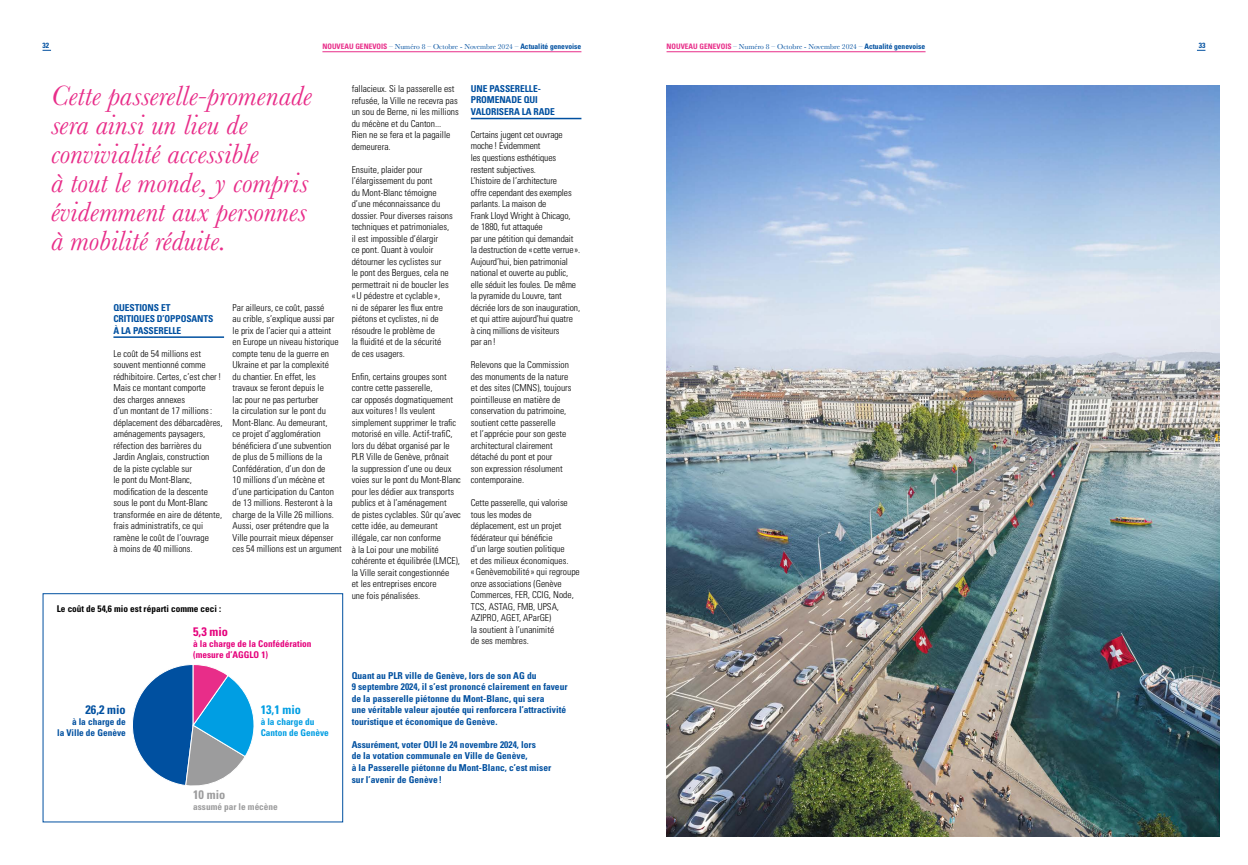
<style>
.page{position:relative;width:1248px;height:865px;background:#fff}
.page>*{position:absolute;margin:0;border:0;box-sizing:border-box;transform-origin:0 0}
.t1{font:italic 29px/29px "Baskerville";letter-spacing:.005em;color:#e82d89}
.t2{font:700 condensed 12.3px "Univers LT Std";color:#009ee3}
.t3{font:700 condensed 12.3px "Univers LT Std";color:#0050a0}
.t4{font:700 condensed 12.3px "Univers LT Std";color:#e5007c}
.t5{font:700 condensed 12.3px "Univers LT Std";color:#9c9c9d}
.t6{font:300 condensed 9.5px/11.5px "Univers LT Std";color:#000}
.t7{font:700 condensed 9.5px/11.5px "Univers LT Std";color:#0050a0}
.t8{font:700 condensed 9.3px/11.2px "Univers LT Std";color:#e5007c}
.t9{font:700 condensed 9.3px "Univers LT Std";color:#000}
.t10{font:700 condensed 9.3px/11.2px "Univers LT Std";color:#0050a0;text-align:right}
.t11{font:700 condensed 9.3px/11.2px "Univers LT Std";color:#009ee3}
.t12{font:700 condensed 9.3px "Univers LT Std";color:#9c9c9d}
.t13{font:7.5px "Baskerville";color:#0050a0}
.t14{font:700 condensed 7.5px "Univers LT Std";color:#0050a0}
.s1{font-family:"Univers LT Std";font-weight:700;font-stretch:condensed;color:#e82d89}
.s2{font-family:"Univers LT Std";font-weight:700;font-stretch:condensed}
</style>
<div class="page">
<hr style="left:666px;top:51px;width:259px;height:1px;background:#e82d89">
<hr style="left:322px;top:51px;width:259px;height:1px;background:#e82d89">
<hr style="left:113px;top:336px;width:111px;height:2px;background:#0050a0">
<hr style="left:471px;top:118px;width:110px;height:1px;background:#0050a0">
<img style="left:666px;top:85px;width:553px;height:751px">
<svg style="left:132px;top:664px;width:122px;height:122px"></svg>
<div style="left:43px;top:593px;width:300px;height:229px;border:1px solid #0050a0"></div>
<p class="t14" style="left:43px;top:41px;width:8px">32</p>
<p class="t13" style="left:322px;top:42px;width:260px"><span class="s1">NOUVEAU GENEVOIS</span> – Numéro 8 – Octobre - Novembre 2024 – <span class="s2">Actualité genevoise</span></p>
<p class="t13" style="left:666px;top:42px;width:260px"><span class="s1">NOUVEAU GENEVOIS</span> – Numéro 8 – Octobre - Novembre 2024 – <span class="s2">Actualité genevoise</span></p>
<p class="t14" style="left:1198px;top:41px;width:8px">33</p>
<h1 class="t1" style="left:51px;top:81px;width:262px">Cette passerelle-promenade sera ainsi un lieu de convivialité accessible<br>à tout le monde, y compris évidemment aux personnes à mobilité réduite.</h1>
<p class="t7" style="left:113px;top:301px;width:101px">QUESTIONS ET<br>CRITIQUES D’OPPOSANTS<br>À LA PASSERELLE</p>
<p class="t6" style="left:113px;top:347px;width:111px">Le coût de 54 millions est souvent mentionné comme rédhibitoire. Certes, c’est cher!<br>Mais ce montant comporte<br>des charges annexes<br>d’un montant de 17 millions: déplacement des débarcadères, aménagements paysagers, réfection des barrières du<br>Jardin Anglais, construction<br>de la piste cyclable sur<br>le pont du Mont-Blanc, modification de la descente sous le pont du Mont-Blanc transformée en aire de détente, frais administratifs, ce qui ramène le coût de l’ouvrage<br>à moins de 40 millions.</p>
<p class="t6" style="left:232px;top:301px;width:111px">Par ailleurs, ce coût, passé<br>au crible, s’explique aussi par le prix de l’acier qui a atteint en Europe un niveau historique compte tenu de la guerre en<br>Ukraine et par la complexité<br>du chantier. En effet, les travaux se feront depuis le<br>lac pour ne pas perturber<br>la circulation sur le pont du<br>Mont-Blanc. Au demeurant,<br>ce projet d’agglomération bénéficiera d’une subvention de plus de 5 millions de la<br>Confédération, d’un don de<br>10 millions d’un mécène et d’une participation du Canton de 13 millions. Resteront à la charge de la Ville 26 millions.<br>Aussi, oser prétendre que la<br>Ville pourrait mieux dépenser ces 54 millions est un argument</p>
<p class="t9" style="left:57px;top:603px;width:166px">Le coût de 54,6 mio est réparti comme ceci :</p>
<p class="t4" style="left:193px;top:624px;width:36px">5,3 mio</p>
<p class="t8" style="left:193px;top:638px;width:120px">à la charge de la Confédération (mesure d’AGGLO 1)</p>
<p class="t3" style="left:85px;top:702px;width:42px">26,2 mio</p>
<p class="t10" style="left:57px;top:716px;width:70px">à la charge de<br>la Ville de Genève</p>
<p class="t2" style="left:261px;top:702px;width:42px">13,1 mio</p>
<p class="t11" style="left:261px;top:716px;width:70px">à la charge du<br>Canton de Genève</p>
<p class="t5" style="left:193px;top:786px;width:34px">10 mio</p>
<p class="t12" style="left:193px;top:800px;width:86px">assumé par le mécène</p>
<p class="t7" style="left:471px;top:83px;width:86px">UNE PASSERELLE-<br>PROMENADE QUI<br>VALORISERA LA RADE</p>
<p class="t6" style="left:471px;top:129px;width:111px">Certains jugent cet ouvrage moche! Évidemment<br>les questions esthétiques restent subjectives.<br>L’histoire de l’architecture<br>offre cependant des exemples parlants. La maison de<br>Frank Lloyd Wright à Chicago, de 1880, fut attaquée<br>par une pétition qui demandait la destruction de «cette verrue».<br>Aujourd’hui, bien patrimonial national et ouverte au public, elle séduit les foules. De même la pyramide du Louvre, tant décriée lors de son inauguration, et qui attire aujourd’hui quatre<br>à cinq millions de visiteurs<br>par an!</p>
<p class="t6" style="left:471px;top:359px;width:102px">Relevons que la Commission des monuments de la nature et des sites (CMNS), toujours pointilleuse en matière de conservation du patrimoine, soutient cette passerelle<br>et l’apprécie pour son geste architectural clairement détaché du pont et pour<br>son expression résolument contemporaine.</p>
<p class="t6" style="left:471px;top:497px;width:110px">Cette passerelle, qui valorise tous les modes de<br>déplacement, est un projet fédérateur qui bénéficie<br>d’un large soutien politique<br>et des milieux économiques. «Genèvemobilité » qui regroupe onze associations (Genève<br>Commerces, FER, CCIG, Node,<br>TCS, ASTAG, FMB, UPSA,<br>AZIPRO, AGET, AParGE)<br>la soutient à l’unanimité<br>de ses membres.</p>
<p class="t7" style="left:351px;top:669px;width:217px">Quant au PLR ville de Genève, lors de son AG du<br>9 septembre 2024, il s’est prononcé clairement en faveur de la passerelle piétonne du Mont-Blanc, qui sera<br>une véritable valeur ajoutée qui renforcera l’attractivité touristique et économique de Genève.</p>
<p class="t7" style="left:351px;top:738px;width:201px">Assurément, voter OUI le 24 novembre 2024, lors<br>de la votation communale en Ville de Genève,<br>à la Passerelle piétonne du Mont-Blanc, c’est miser sur l’avenir de Genève!</p>
<p class="t6" style="left:351px;top:83px;width:109px">fallacieux. Si la passerelle est refusée, la Ville ne recevra pas un sou de Berne, ni les millions du mécène et du Canton...<br>Rien ne se fera et la pagaille demeurera.</p>
<p class="t6" style="left:351px;top:164px;width:103px">Ensuite, plaider pour l’élargissement du pont<br>du Mont-Blanc témoigne d’une méconnaissance du dossier. Pour diverses raisons techniques et patrimoniales, il est impossible d’élargir<br>ce pont. Quant à vouloir détourner les cyclistes sur<br>le pont des Bergues, cela ne permettrait ni de boucler les «U pédestre et cyclable »,<br>ni de séparer les flux entre piétons et cyclistes, ni de résoudre le problème de<br>la fluidité et de la sécurité<br>de ces usagers.</p>
<p class="t6" style="left:351px;top:371px;width:111px">Enfin, certains groupes sont contre cette passerelle,<br>car opposés dogmatiquement aux voitures! Ils veulent simplement supprimer le trafic motorisé en ville. Actif-trafiC, lors du débat organisé par le<br>PLR Ville de Genève, prônait<br>la suppression d’une ou deux voies sur le pont du Mont-Blanc pour les dédier aux transports publics et à l’aménagement<br>de pistes cyclables. Sûr qu’avec cette idée, au demeurant illégale, car non conforme<br>à la Loi pour une mobilité cohérente et équilibrée (LMCE), la Ville serait congestionnée<br>et les entreprises encore<br>une fois pénalisées.</p>
</div>
